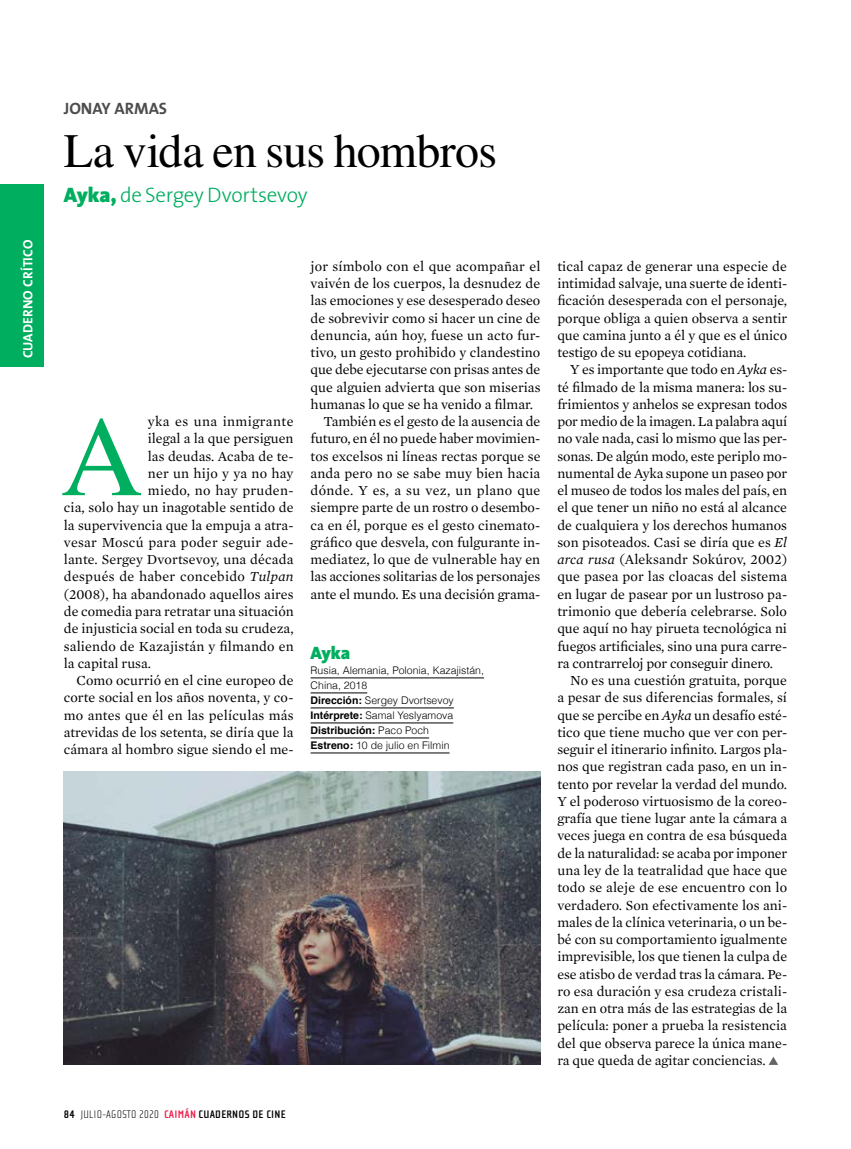
<style>
.page{position:relative;width:851px;height:1149px;background:#fff}
.page>*{position:absolute;margin:0;border:0;box-sizing:border-box;transform-origin:0 0}
.t1{font:113.85px "Nimbus Rom No 9 L";color:#00ae5f}
.t2{font:48px "Nimbus Rom No 9 L";letter-spacing:-.015em;color:#000}
.t3{font:300 21px "The Sans";letter-spacing:-.015em;color:#00ae5f}
.t4{font:900 18px "The Sans";color:#00ae5f}
.t5{font:700 16.5px "The Sans";color:#4d4d4f}
.Texto_Mercury_3_COLU{font:14.1px/17.2px "Mercury Text G1";color:#000;text-align:justify}
.Texto_Mercury_3_COLU-2{font:14.1px "Mercury Text G1";letter-spacing:.02em;color:#000}
.Texto_Mercury_3_COLU-3{font:14.1px "Mercury Text G1";letter-spacing:.03em;color:#000}
.t6{font:700 13.5px "The Sans";letter-spacing:.01em;color:#fff}
.t7{font:700 11.25px "Cholla Sans";letter-spacing:.02em;color:#000}
.t8{font:300 10.5px "Helvetica";color:#000}
.t9{font:700 10.5px "Helvetica";color:#000}
.s1{font-weight:900}
.s2{font-style:italic}
.s3{font-weight:700}
.s4{font-weight:300}
.s5{font-weight:100}
.s6{color:#ed1846}
</style>
<div class="page">
<img style="left:64px;top:771px;width:476px;height:293px">
<hr style="left:310px;top:677px;width:174px;height:1px;background:#000">
<hr style="left:310px;top:692px;width:57px;height:1px;background:#000">
<hr style="left:310px;top:707px;width:144px;height:1px;background:#000">
<hr style="left:310px;top:722px;width:143px;height:1px;background:#000">
<hr style="left:310px;top:737px;width:119px;height:1px;background:#000">
<hr style="left:310px;top:752px;width:139px;height:1px;background:#000">
<svg style="left:769px;top:1057px;width:9px;height:7px"></svg>
<div style="left:0;top:184px;width:44px;height:183px;background:#00ae5f"></div>
<p class="t6" style="left:17px;top:358px;width:120px;rotate:-90deg">CUADERNO CRÍTICO</p>
<p class="t5" style="left:64px;top:95px;width:105px">JONAY ARMAS</p>
<p class="t2" style="left:64px;top:117px;width:435px">La vida en sus hombros</p>
<p class="t3" style="left:64px;top:177px;width:245px"><span class="s1">Ayka,</span> de Sergey Dvortsevoy</p>
<p class="Texto_Mercury_3_COLU-3" style="left:148px;top:413px;width:147px">yka es una inmigrante</p>
<p class="Texto_Mercury_3_COLU" style="left:148px;top:430px;width:147px">ilegal a la que persiguen</p>
<p class="Texto_Mercury_3_COLU" style="left:148px;top:447px;width:147px">las deudas. Acaba de te-</p>
<p class="Texto_Mercury_3_COLU" style="left:148px;top:464px;width:147px">ner un hijo y ya no hay</p>
<p class="Texto_Mercury_3_COLU-2" style="left:148px;top:482px;width:147px">miedo, no hay pruden-</p>
<p class="Texto_Mercury_3_COLU" style="left:64px;top:499px;width:231px">cia, solo hay un inagotable sentido de</p>
<p class="Texto_Mercury_3_COLU" style="left:64px;top:516px;width:231px">la supervivencia que la empuja a atra-</p>
<p class="Texto_Mercury_3_COLU-2" style="left:64px;top:534px;width:231px">vesar Moscú para poder seguir ade-</p>
<p class="Texto_Mercury_3_COLU" style="left:64px;top:551px;width:231px">lante. Sergey Dvortsevoy, una década</p>
<p class="Texto_Mercury_3_COLU-2" style="left:64px;top:568px;width:231px">después de haber concebido <span class="s2">Tulpan</span></p>
<p class="Texto_Mercury_3_COLU" style="left:64px;top:585px;width:231px">(2008), ha abandonado aquellos aires</p>
<p class="Texto_Mercury_3_COLU" style="left:64px;top:602px;width:231px">de comedia para retratar una situación</p>
<p class="Texto_Mercury_3_COLU" style="left:64px;top:620px;width:231px">de injusticia social en toda su crudeza,</p>
<p class="Texto_Mercury_3_COLU" style="left:64px;top:637px;width:231px">saliendo de Kazajistán y filmando en</p>
<p class="Texto_Mercury_3_COLU" style="left:64px;top:654px;width:89px">la capital rusa.</p>
<p class="Texto_Mercury_3_COLU" style="left:64px;top:671px;width:231px;text-indent:13px">Como ocurrió en el cine europeo de corte social en los años noventa, y co&shy;mo antes que él en las películas más atrevidas de los setenta, se diría que la cámara al hombro sigue siendo el me-</p>
<p class="t1" style="left:61px;top:375px;width:84px">A</p>
<p class="Texto_Mercury_3_COLU" style="left:310px;top:257px;width:231px">jor símbolo con el que acompañar el vaivén de los cuerpos, la desnudez de las emociones y ese desesperado deseo de sobrevivir como si hacer un cine de denuncia, aún hoy, fuese un acto fur&shy;tivo, un gesto prohibido y clandestino que debe ejecutarse con prisas antes de que alguien advierta que son miserias humanas lo que se ha venido a filmar.</p>
<p class="Texto_Mercury_3_COLU" style="left:310px;top:413px;width:231px;text-indent:13px">También es el gesto de la ausencia de futuro, en él no puede haber movimien&shy;tos excelsos ni líneas rectas porque se anda pero no se sabe muy bien hacia dónde. Y es, a su vez, un plano que siempre parte de un rostro o desembo&shy;ca en él, porque es el gesto cinemato&shy;gráfico que desvela, con fulgurante in&shy;mediatez, lo que de vulnerable hay en las acciones solitarias de los personajes ante el mundo. Es una decisión grama-</p>
<p class="t4" style="left:310px;top:637px;width:41px">Ayka</p>
<p class="t8" style="left:310px;top:662px;width:175px">Rusia, Alemania, Polonia, Kazajistán,</p>
<p class="t8" style="left:310px;top:677px;width:58px">China, 2018</p>
<p class="t8" style="left:310px;top:692px;width:145px"><span class="s3">Dirección:</span> Sergey Dvortsevoy</p>
<p class="t8" style="left:310px;top:707px;width:144px"><span class="s3">Intérprete:</span> Samal Yeslyamova</p>
<p class="t9" style="left:310px;top:722px;width:120px">Distribución: <span class="s4">Paco Poch</span></p>
<p class="t8" style="left:310px;top:737px;width:140px"><span class="s3">Estreno:</span> 10 de julio en Filmin</p>
<p class="t7" style="left:64px;top:1107px;width:223px">84 <span class="s5">JULIO-AGOSTO 2020</span> <span class="s6">CAIMÁN</span> CUADERNOS DE CINE</p>
<p class="Texto_Mercury_3_COLU" style="left:557px;top:257px;width:231px">tical capaz de generar una especie de intimidad salvaje, una suerte de identi&shy;ficación desesperada con el personaje, porque obliga a quien observa a sentir que camina junto a él y que es el único testigo de su epopeya cotidiana.</p>
<p class="Texto_Mercury_3_COLU" style="left:557px;top:361px;width:231px;text-indent:13px">Y es importante que todo en <span class="s2">Ayka</span> es&shy;té filmado de la misma manera: los su&shy;frimientos y anhelos se expresan todos por medio de la imagen. La palabra aquí no vale nada, casi lo mismo que las per&shy;sonas. De algún modo, este periplo mo&shy;numental de Ayka supone un paseo por el museo de todos los males del país, en el que tener un niño no está al alcance de cualquiera y los derechos humanos son pisoteados. Casi se diría que es <span class="s2">El arca rusa</span> (Aleksandr Sokúrov, 2002) que pasea por las cloacas del sistema en lugar de pasear por un lustroso pa&shy;trimonio que debería celebrarse. Solo que aquí no hay pirueta tecnológica ni fuegos artificiales, sino una pura carre&shy;ra contrarreloj por conseguir dinero.</p>
<p class="Texto_Mercury_3_COLU" style="left:557px;top:671px;width:231px;text-indent:13px">No es una cuestión gratuita, porque a pesar de sus diferencias formales, sí que se percibe en <span class="s2">Ayka</span> un desafío esté&shy;tico que tiene mucho que ver con per&shy;seguir el itinerario infinito. Largos pla&shy;nos que registran cada paso, en un in&shy;tento por revelar la verdad del mundo.<br>Y el poderoso virtuosismo de la coreo&shy;grafía que tiene lugar ante la cámara a veces juega en contra de esa búsqueda de la naturalidad: se acaba por imponer una ley de la teatralidad que hace que todo se aleje de ese encuentro con lo verdadero. Son efectivamente los ani&shy;males de la clínica veterinaria, o un be&shy;bé con su comportamiento igualmente imprevisible, los que tienen la culpa de ese atisbo de verdad tras la cámara. Pe&shy;ro esa duración y esa crudeza cristali&shy;zan en otra más de las estrategias de la película: poner a prueba la resistencia del que observa parece la única mane&shy;ra que queda de agitar conciencias.</p>
</div>
